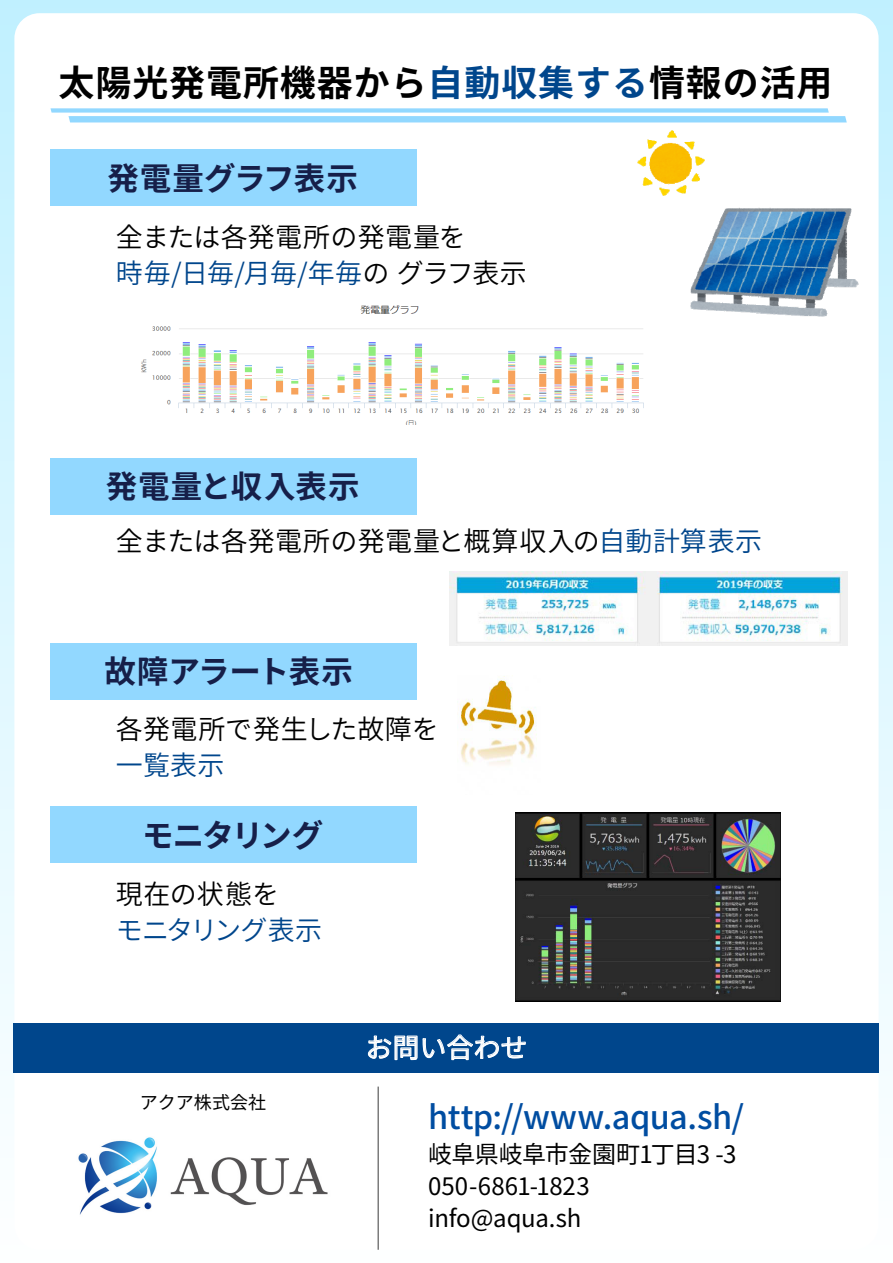
<style>
.page{position:relative;width:893px;height:1263px;background:#fff}
.page>*{position:absolute;margin:0;border:0;box-sizing:border-box;transform-origin:0 0}
.t1{font:700 36px "Noto Sans CJ Kjp";letter-spacing:.025em;color:#000}
.t2{font:500 32.4px "Source Han Sans JP";letter-spacing:-.015em;color:#004da1}
.t3{font:700 31.5px "Noto Sans CJ Kjp";letter-spacing:-.005em;color:#161f49}
.t4{font:700 31.5px "Noto Sans CJ Kjp";letter-spacing:.03em;color:#161f49}
.t5{font:600 27px/36px "Noto Sans CJ Kjp";letter-spacing:.01em;color:#000}
.t6{font:600 27px "Noto Sans CJ Kjp";letter-spacing:-.015em;color:#00468c}
.t7{font:27px "Source Han Sans JP";color:#fff}
.t8{font:24px/31.8px "Source Han Sans JP";letter-spacing:-.015em;color:#000}
.t9{font:18px "Source Han Sans JP";color:#000}
.s1{color:#00468c}
</style>
<div class="page">
<div style="left:0;top:0;width:893px;height:1263px;background:linear-gradient(to bottom,#c3f1ff,#fbfdfe)"></div>
<div style="left:14px;top:13px;width:864px;height:1237px;background:#fff;border-radius:25px"></div>
<svg style="left:50px;top:108px;width:797px;height:14px"></svg>
<img style="left:637px;top:130px;width:222px;height:187px">
<img style="left:141px;top:303px;width:523px;height:122px">
<img style="left:515px;top:812px;width:265px;height:190px">
<img style="left:449px;top:572px;width:398px;height:74px">
<img style="left:458px;top:676px;width:79px;height:89px">
<div style="left:13px;top:1023px;width:865px;height:50px;background:#00468c"></div>
<svg style="left:368px;top:1034px;width:158px;height:27px"></svg>
<hr style="left:377px;top:1087px;width:2px;height:163px;background:#7a7a7a">
<img style="left:78px;top:1137px;width:250px;height:78px">
<div style="left:50px;top:149px;width:367px;height:57px;background:#92d8ff"></div>
<div style="left:50px;top:458px;width:367px;height:57px;background:#92d8ff"></div>
<div style="left:50px;top:643px;width:367px;height:57px;background:#92d8ff"></div>
<div style="left:50px;top:806px;width:367px;height:57px;background:#92d8ff"></div>
<h1 class="t1" style="left:59px;top:62px;width:776px">太陽光発電所機器から<span class="s1">自動収集する</span>情報の活用</h1>
<p class="t3" style="left:107px;top:161px;width:252px">発電量グラフ表示</p>
<p class="t5" style="left:116px;top:220px;width:412px">全または各発電所の発電量を<br><span class="s1">時毎/日毎/月毎/年毎</span>の グラフ表示</p>
<p class="t4" style="left:106px;top:469px;width:255px">発電量と収入表示</p>
<p class="t5" style="left:116px;top:524px;width:648px">全または各発電所の発電量と概算収入の<span class="s1">自動計算表示</span></p>
<p class="t3" style="left:105px;top:654px;width:250px">故障アラート表示</p>
<p class="t5" style="left:116px;top:711px;width:324px">各発電所で発生した故障を</p>
<p class="t6" style="left:116px;top:750px;width:110px">一覧表示</p>
<p class="t3" style="left:142px;top:818px;width:183px">モニタリング</p>
<p class="t5" style="left:116px;top:876px;width:165px">現在の状態を</p>
<p class="t6" style="left:116px;top:914px;width:208px">モニタリング表示</p>
<p class="t9" style="left:140px;top:1092px;width:128px">アクア株式会社</p>
<p class="t7" style="left:365px;top:1032px;width:163px">お問い合わせ</p>
<p class="t2" style="left:428px;top:1099px;width:317px">http://www.aqua.sh/</p>
<p class="t8" style="left:428px;top:1139px;width:310px">岐阜県岐阜市金園町1丁目3 -3<br>050-6861-1823 info@aqua.sh</p>
</div>
